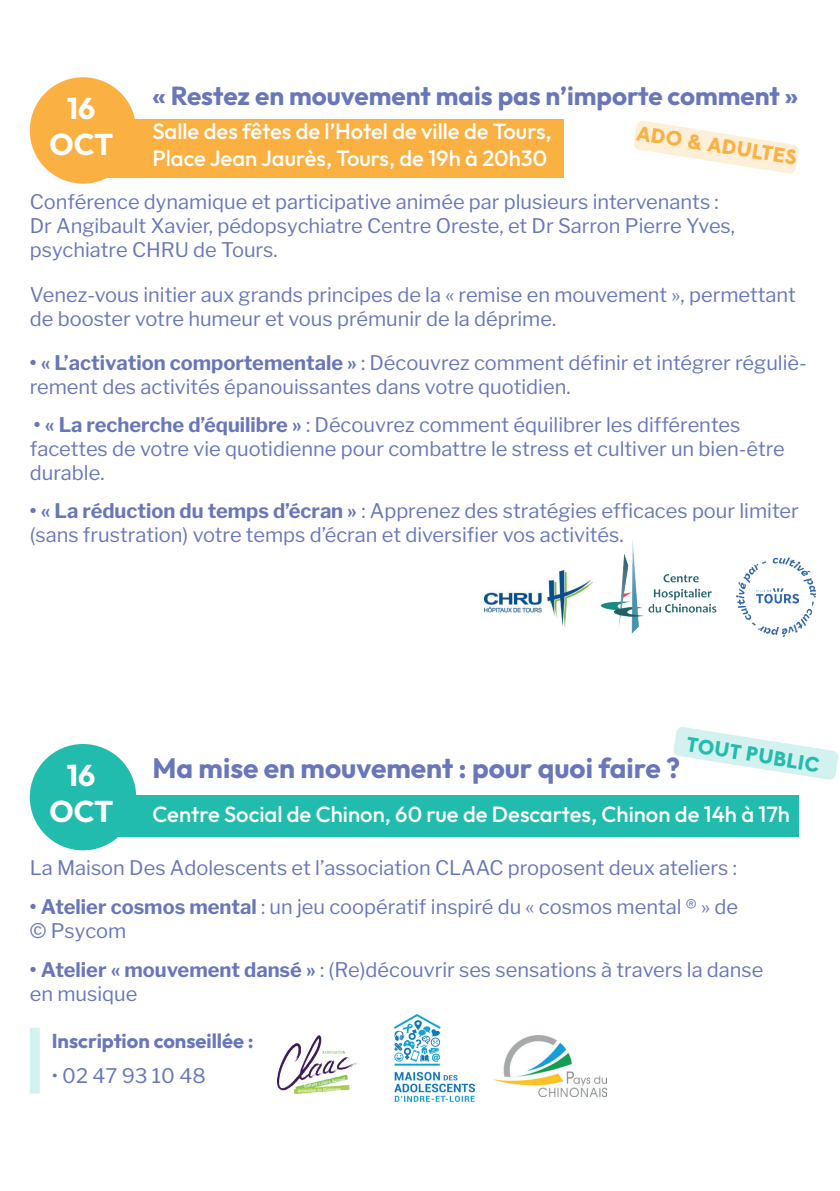
<style>
.page{position:relative;width:840px;height:1191px;background:#fff}
.page>*{position:absolute;margin:0;border:0;box-sizing:border-box;transform-origin:0 0}
.t1{font:700 30px/36px "Outfit";color:#fff;text-align:center}
.t2{font:700 28px "Outfit";color:#6977ba}
.t3{font:700 26px "Outfit";color:#6977ba}
.t4{font:500 22px/26.4px "Outfit";color:#fff}
.t5{font:700 20.6px "Wigrum";color:#fbb042}
.t6{font:700 20.6px "Wigrum";color:#22bcae}
.t7{font:20px/24px "Libre Franklin";color:#6977ba}
.t8{font:700 20px "Outfit";color:#6977ba}
.s1{font-weight:700}
</style>
<div class="page">
<div style="left:99px;top:119px;width:465px;height:59px;background:#fbb042"></div>
<div style="left:30px;top:77px;width:106px;height:107px;background:#fbb042;border-radius:50%"></div>
<svg style="left:634px;top:121px;width:164px;height:53px"></svg>
<img style="left:601px;top:540px;width:116px;height:94px">
<img style="left:484px;top:570px;width:107px;height:56px">
<div style="left:99px;top:795px;width:699px;height:41px;background:#22bcae"></div>
<div style="left:30px;top:744px;width:106px;height:106px;background:#22bcae;border-radius:50%"></div>
<svg style="left:673px;top:727px;width:165px;height:53px"></svg>
<div style="left:30px;top:1027px;width:10px;height:66px;background:#d3f1ef"></div>
<img style="left:277px;top:1035px;width:81px;height:58px">
<img style="left:393px;top:1014px;width:81px;height:88px">
<img style="left:736px;top:557px;width:79px;height:79px">
<img style="left:493px;top:1036px;width:113px;height:61px">
<h1 class="t1" style="left:49px;top:90px;width:65px">16<br>OCT</h1>
<h3 class="t3" style="left:152px;top:82px;width:646px">« Restez en mouvement mais pas n’importe comment »</h3>
<p class="t4" style="left:152px;top:118px;width:400px">Salle des fêtes de l’Hotel de ville de Tours,<br>Place Jean Jaurès, Tours, de 19h à 20h30</p>
<p class="t5" style="left:639px;top:117px;width:163px;rotate:9deg">ADO &amp; ADULTES</p>
<p class="t7" style="left:30px;top:189px;width:706px">Conférence dynamique et participative animée par plusieurs intervenants :<br>Dr Angibault Xavier, pédopsychiatre Centre Oreste, et Dr Sarron Pierre Yves, psychiatre CHRU de Tours.</p>
<p class="t7" style="left:30px;top:283px;width:767px">Venez-vous initier aux grands principes de la « remise en mouvement », permettant de booster votre humeur et vous prémunir de la déprime.</p>
<p class="t7" style="left:30px;top:351px;width:778px"><span class="s1">• « L’activation comportementale »</span> : Découvrez comment définir et intégrer réguliè&shy;rement des activités épanouissantes dans votre quotidien.</p>
<p class="t7" style="left:30px;top:413px;width:756px"><span class="s1">• « La recherche d’équilibre »</span> : Découvrez comment équilibrer les différentes facettes de votre vie quotidienne pour combattre le stress et cultiver un bien-être durable.</p>
<p class="t7" style="left:30px;top:499px;width:770px"><span class="s1">• « La réduction du temps d’écran »</span> : Apprenez des stratégies efficaces pour limiter (sans frustration) votre temps d’écran et diversifier vos activités.</p>
<p class="t6" style="left:689px;top:728px;width:135px;rotate:9deg">TOUT PUBLIC</p>
<h1 class="t1" style="left:49px;top:757px;width:65px">16<br>OCT</h1>
<h2 class="t2" style="left:152px;top:752px;width:529px">Ma mise en mouvement : pour quoi faire ?</h2>
<p class="t4" style="left:152px;top:800px;width:638px">Centre Social de Chinon, 60 rue de Descartes, Chinon de 14h à 17h</p>
<p class="t7" style="left:30px;top:856px;width:708px">La Maison Des Adolescents et l’association CLAAC proposent deux ateliers :</p>
<p class="t7" style="left:30px;top:895px;width:709px"><span class="s1">• Atelier cosmos mental</span> : un jeu coopératif inspiré du « cosmos mental ® » de © Psycom</p>
<p class="t7" style="left:30px;top:957px;width:734px"><span class="s1">• Atelier « mouvement dansé »</span> : (Re)découvrir ses sensations à travers la danse en musique</p>
<p class="t8" style="left:52px;top:1029px;width:203px">Inscription conseillée :</p>
<p class="t7" style="left:52px;top:1063px;width:155px">• 02 47 93 10 48</p>
</div>
